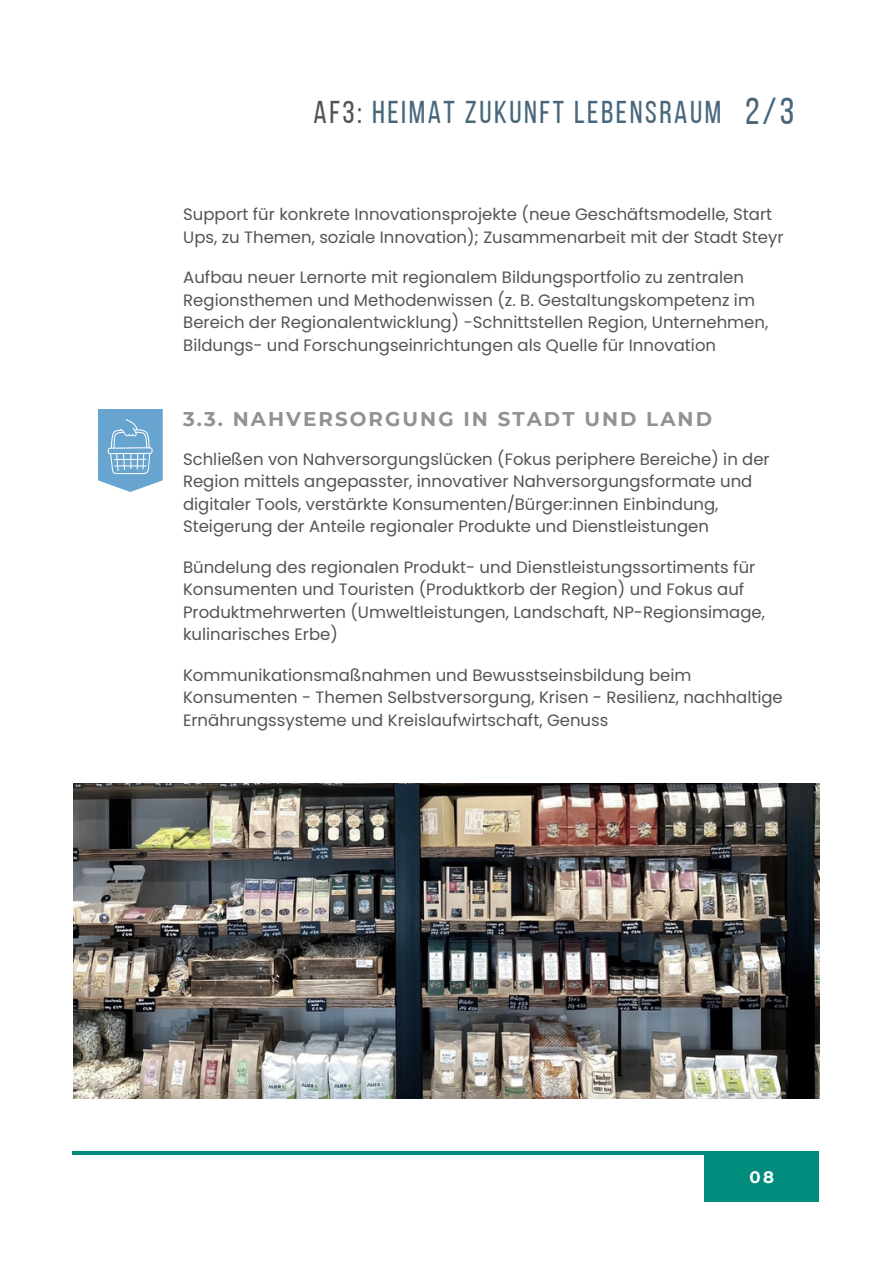
<style>
.page{position:relative;width:893px;height:1264px;background:#fff}
.page>*{position:absolute;margin:0;border:0;box-sizing:border-box;transform-origin:0 0}
.t1{font:37.5px "Bebas Neue";color:#48677d}
.t2{font:31.5px "Bebas Neue";letter-spacing:.08em;color:#48677d}
.t3{font:700 19.8px "Montserrat";letter-spacing:.105em;color:#929292}
.t4{font:16.5px/22.5px "Poppins";color:#545454}
.t5{font:700 16.5px "Montserrat";color:#fff}
.s1{color:#545454}
</style>
<div class="page">
<div style="left:704px;top:1154px;width:114px;height:46px;background:#028c7e"></div>
<hr style="left:72px;top:1151px;width:747px;height:3px;background:#028c7e">
<svg style="left:98px;top:409px;width:65px;height:83px;background:#7fb2d6"></svg>
<img style="left:73px;top:783px;width:746px;height:315px">
<p class="t2" style="left:313px;top:99px;width:409px"><span class="s1">AF3:</span> HEIMAT ZUKUNFT LEBENSRAUM</p>
<p class="t1" style="left:745px;top:95px;width:51px">2/3</p>
<p class="t4" style="left:183px;top:203px;width:601px">Support für konkrete Innovationsprojekte (neue Geschäftsmodelle, Start<br>Ups, zu Themen, soziale Innovation); Zusammenarbeit mit der Stadt Steyr</p>
<p class="t4" style="left:183px;top:266px;width:586px">Aufbau neuer Lernorte mit regionalem Bildungsportfolio zu zentralen Regionsthemen und Methodenwissen (z. B. Gestaltungskompetenz im Bereich der Regionalentwicklung) -Schnittstellen Region, Unternehmen, Bildungs- und Forschungseinrichtungen als Quelle für Innovation</p>
<p class="t3" style="left:183px;top:407px;width:530px">3.3. NAHVERSORGUNG IN STADT UND LAND</p>
<p class="t4" style="left:183px;top:447px;width:588px">Schließen von Nahversorgungslücken (Fokus periphere Bereiche) in der Region mittels angepasster, innovativer Nahversorgungsformate und digitaler Tools, verstärkte Konsumenten/Bürger:innen Einbindung, Steigerung der Anteile regionaler Produkte und Dienstleistungen</p>
<p class="t4" style="left:183px;top:555px;width:583px">Bündelung des regionalen Produkt- und Dienstleistungssortiments für Konsumenten und Touristen (Produktkorb der Region) und Fokus auf Produktmehrwerten (Umweltleistungen, Landschaft, NP-Regionsimage, kulinarisches Erbe)</p>
<p class="t4" style="left:183px;top:663px;width:601px">Kommunikationsmaßnahmen und Bewusstseinsbildung beim<br>Konsumenten - Themen Selbstversorgung, Krisen - Resilienz, nachhaltige<br>Ernährungssysteme und Kreislaufwirtschaft, Genuss</p>
<p class="t5" style="left:749px;top:1166px;width:26px">08</p>
</div>
